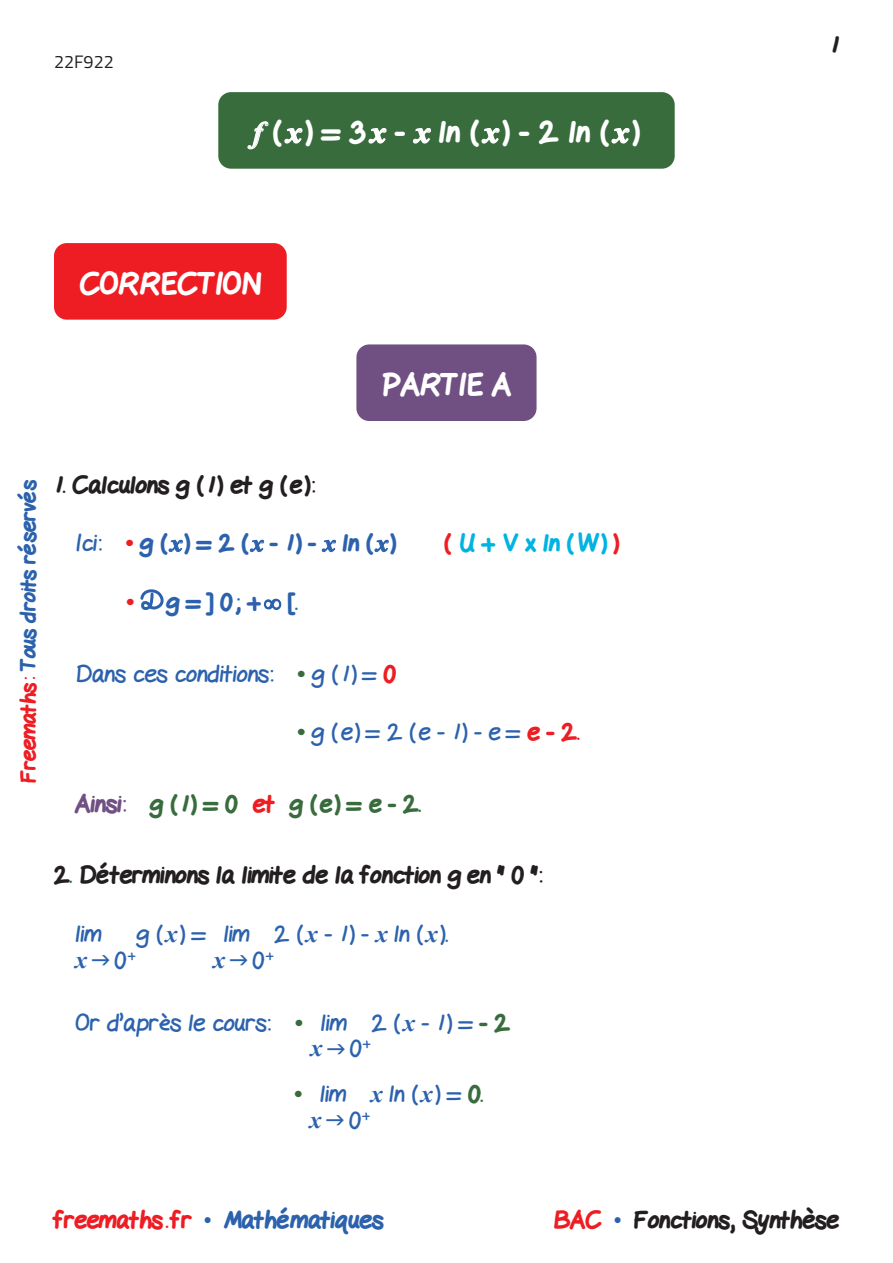
<style>
.page{position:relative;width:893px;height:1263px;background:#fff}
.page>*{position:absolute;margin:0;border:0;box-sizing:border-box;transform-origin:0 0}
.Enonce{font:800 30px "Gel Pen";color:#fff}
.Texte-Ennonce{font:800 24px "Gel Pen";color:#231f20}
.Texte-corr{font:800 24px "Gel Pen";color:#2c62ad}
.Texte-Cor{font:24px "Gel Pen";color:#2c62ad}
.Texte-corr-2{font:24px "Gel Pen";color:#2c62ad}
.Texte-corr-3{font:800 24px "Gel Pen";color:#386c3d}
.Texte{font:italic 700 24px "Times New Roman";color:#2c62ad}
.Texte-corr-4{font:800 24px "Gel Pen";color:#00b3e0}
.Texte-corr-5{font:700 24px "Times New Roman";color:#386c3d}
.t1{font:800 21px "Gel Pen";letter-spacing:-.01em;color:#2c62ad}
.t2{font:18px "Titillium";color:#231f20}
.s1{font-family:"Times New Roman";font-weight:700;font-style:italic}
.s2{color:#ee1d23}
.s3{font-weight:400}
.s4{font-family:"Times New Roman";font-weight:700;color:#ee1d23}
.s5{font-family:"Times New Roman";font-weight:700;color:#386c3d}
.s6{font-weight:800;color:#ee1d23}
.s7{color:#704f83}
.s8{color:#386c3d}
.s9{font-family:"Gel Pen";font-weight:400;font-style:normal}
.s10{font-weight:800;color:#386c3d}
.s11{font-family:"Times New Roman";font-weight:400}
.s12{font-family:"Times New Roman";font-weight:400;color:#2c62ad}
</style>
<div class="page">
<div style="left:54px;top:243px;width:233px;height:77px;background:#ee1d23;border-radius:13px"></div>
<div style="left:356px;top:344px;width:181px;height:77px;background:#704f83;border-radius:13px"></div>
<svg style="left:140px;top:589px;width:24px;height:21px"></svg>
<svg style="left:263px;top:598px;width:19px;height:12px"></svg>
<div style="left:218px;top:92px;width:457px;height:77px;background:#386c3d;border-radius:13px"></div>
<p class="t2" style="left:54px;top:48px;width:61px">22F922</p>
<p class="Enonce" style="left:253px;top:109px;width:389px"><span class="s1">f</span> (<span class="s1">x</span>) = 3<span class="s1">x</span> - <span class="s1">x</span> ln (<span class="s1">x</span> ) - 2 ln (<span class="s1">x</span> )</p>
<p class="Texte-Ennonce" style="left:830px;top:26px;width:10px">1</p>
<p class="Enonce" style="left:80px;top:260px;width:183px">CORRECTION</p>
<p class="Enonce" style="left:382px;top:362px;width:131px">PARTIE A</p>
<p class="t1" style="left:12px;top:783px;width:305px;rotate:-90deg"><span class="s2">Freemaths:</span> Tous droits réservés</p>
<p class="Texte-Ennonce" style="left:54px;top:466px;width:262px">1. Calculons g (1) et g (e):</p>
<p class="Texte-corr" style="left:75px;top:524px;width:322px"><span class="s3">Ici:</span> <span class="s4">•</span> g (<span class="s1">x</span>) = 2 (<span class="s1">x</span> - 1) - <span class="s1">x</span> ln (<span class="s1">x</span>)</p>
<p class="Texte-corr-4" style="left:444px;top:524px;width:177px"><span class="s2">(</span> U + V x ln (W) <span class="s2">)</span></p>
<p class="Texte-corr" style="left:126px;top:583px;width:173px"><span class="s4">•</span> g = ] 0; + [.</p>
<p class="Texte-Cor" style="left:75px;top:654px;width:322px">Dans ces conditions: <span class="s5">•</span> g (1) = <span class="s6">0</span></p>
<p class="Texte-Cor" style="left:297px;top:712px;width:284px"><span class="s5">•</span> g (e) = 2 (e - 1) - e = <span class="s6">e - 2.</span></p>
<p class="Texte-corr-3" style="left:75px;top:785px;width:347px"><span class="s7">Ainsi:</span> g (1) = 0 <span class="s2">et</span> g (e) = e - 2.</p>
<p class="Texte-Ennonce" style="left:54px;top:856px;width:490px">2<span class="s8">.</span> Déterminons la limite de la fonction g en " 0 ":</p>
<p class="Texte-Cor" style="left:75px;top:914px;width:28px">lim</p>
<p class="Texte" style="left:75px;top:943px;width:62px">x <span class="s9">0</span><sup>+</sup></p>
<p class="Texte-corr-2" style="left:136px;top:914px;width:71px">g (<span class="s1">x</span>) =</p>
<p class="Texte-Cor" style="left:223px;top:914px;width:28px">lim</p>
<p class="Texte" style="left:213px;top:943px;width:62px">x <span class="s9">0</span><sup>+</sup></p>
<p class="Texte-corr-2" style="left:274px;top:914px;width:175px">2 (<span class="s1">x</span> - 1) - <span class="s1">x</span> ln (<span class="s1">x</span>).</p>
<p class="Texte-corr-2" style="left:75px;top:1003px;width:229px">Or d’après le cours: <span class="s5">•</span></p>
<p class="Texte-Cor" style="left:321px;top:1003px;width:28px">lim</p>
<p class="Texte" style="left:310px;top:1031px;width:62px">x <span class="s9">0</span><sup>+</sup></p>
<p class="Texte-corr-2" style="left:371px;top:1003px;width:140px">2 (<span class="s1">x</span> - 1) = <span class="s10">- 2</span></p>
<p class="Texte-corr-2" style="left:371px;top:1074px;width:114px"><span class="s1">x</span> ln (<span class="s1">x</span>) = <span class="s10">0.</span></p>
<p class="Texte-corr-5" style="left:294px;top:1077px;width:10px">•</p>
<p class="Texte-Cor" style="left:320px;top:1074px;width:28px">lim</p>
<p class="Texte" style="left:310px;top:1103px;width:62px">x <span class="s9">0</span><sup>+</sup></p>
<p class="Texte-corr" style="left:54px;top:1201px;width:331px"><span class="s2">freemaths . fr</span> <span class="s11">•</span> Mathématiques</p>
<p class="Texte-Ennonce" style="left:554px;top:1201px;width:286px"><span class="s2">BAC</span> <span class="s12">•</span> Fonctions, Synthèse</p>
</div>
